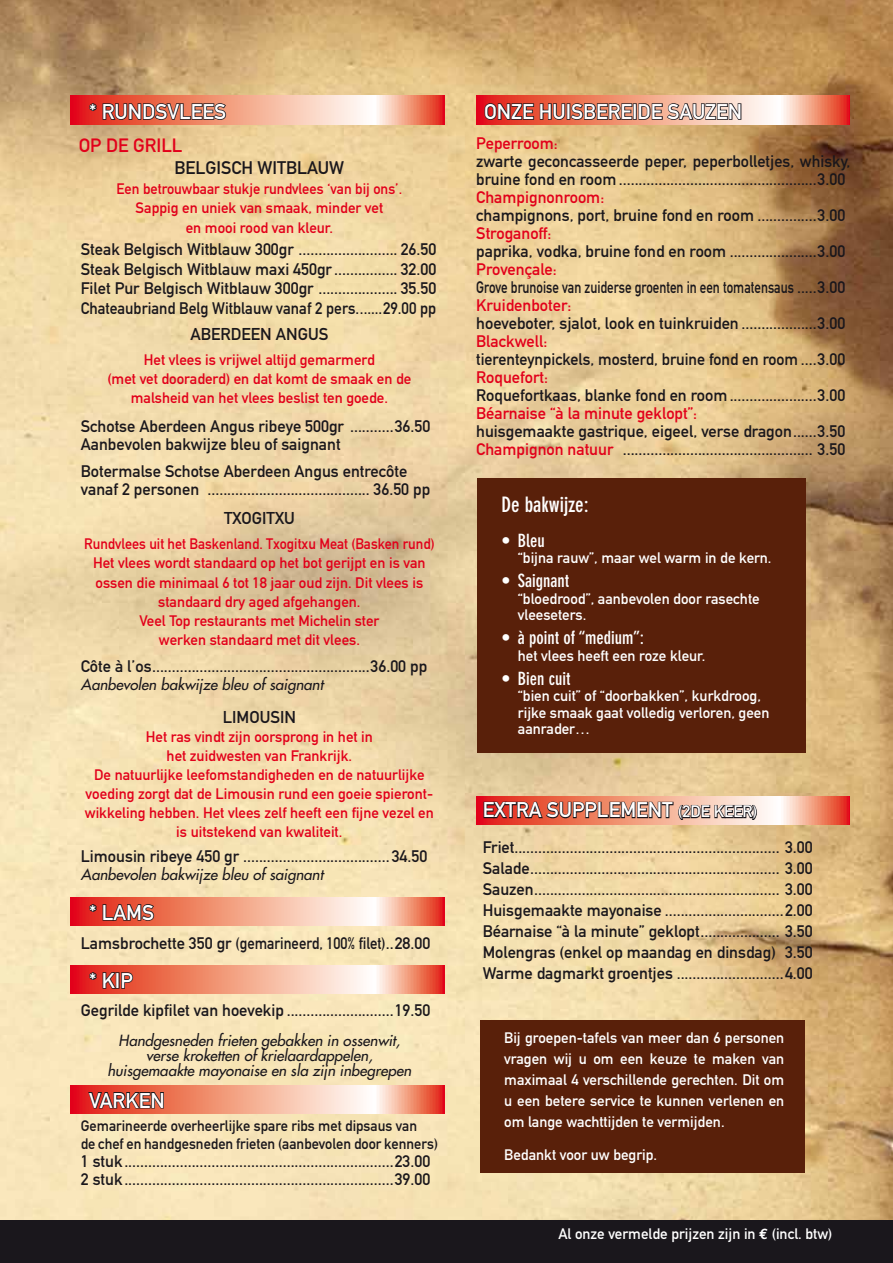
<style>
.page{position:relative;width:893px;height:1263px;background:#fff}
.page>*{position:absolute;margin:0;border:0;box-sizing:border-box;transform-origin:0 0}
.t1{font:21px "DIN Mittelschrift";color:#fff}
.t2{font:700 condensed 21px "DIN Neuzeit Grotesk";color:#fff}
.t3{font:19.05px "DIN Mittelschrift";color:#e2001a}
.t4{font:700 condensed 18px "DIN Neuzeit Grotesk";color:#fff}
.t5{font:18px "DIN Mittelschrift";color:#1a171c}
.t6{font:16.95px "DIN Mittelschrift";color:#1a171c}
.t7{font:16.5px/21px "DIN Mittelschrift";color:#1a171c}
.t8{font:16.5px "DIN Mittelschrift";color:#e2001a}
.t9{font:16.5px "DIN Mittelschrift";color:#1a171c;scale:.79 1}
.t10{font:15px/21px "DIN Mittelschrift";color:#fff}
.t11{font:15px/19px "DIN Mittelschrift";color:#e2001a;text-align:center}
.t12{font:15px/19px "DIN Mittelschrift";color:#e2001a;text-align:center;scale:.94 1}
.t13{font:italic 15px/15px "Futura";color:#1a171c;text-align:center}
.t14{font:15px/18px "DIN Mittelschrift";color:#1a171c;scale:.96 1}
.t15{font:15px/19px "DIN Mittelschrift";color:#e2001a;text-align:center;scale:.96 1}
.s1{color:#e2001a}
.s2{font-size:16.5px}
.s3{font-family:"Euro Mono";font-weight:700}
</style>
<div class="page">
<img style="left:0;top:0;width:893px;height:1220px">
<svg style="left:476px;top:796px;width:374px;height:29px"></svg>
<div style="left:0;top:1220px;width:893px;height:43px;background:#1a171c"></div>
<img style="left:483px;top:796px;width:275px;height:25px">
<div style="left:478px;top:478px;width:328px;height:275px;background:#59200a"></div>
<div style="left:480px;top:1020px;width:325px;height:152px;background:#59200a"></div>
<svg style="left:71px;top:96px;width:373px;height:28px;background:#f4a795"></svg>
<svg style="left:476px;top:96px;width:374px;height:28px;background:#f3a190"></svg>
<svg style="left:71px;top:897px;width:373px;height:29px;background:#f3a18c"></svg>
<svg style="left:71px;top:965px;width:373px;height:29px;background:#f29b86"></svg>
<svg style="left:71px;top:1085px;width:373px;height:28px;background:#f3a692"></svg>
<svg style="left:88px;top:102px;width:139px;height:24px;background:#a34c3b"></svg>
<svg style="left:483px;top:98px;width:259px;height:23px;background:#9e5d50"></svg>
<svg style="left:88px;top:898px;width:67px;height:24px;background:#aa3729"></svg>
<svg style="left:88px;top:971px;width:46px;height:18px"></svg>
<svg style="left:87px;top:1086px;width:78px;height:28px;background:#a7392b"></svg>
<p class="t1" style="left:89px;top:99px;width:138px">* RUNDSVLEES</p>
<p class="t1" style="left:484px;top:99px;width:260px">ONZE HUISBEREIDE SAUZEN</p>
<p class="t3" style="left:79px;top:134px;width:105px">OP DE GRILL</p>
<p class="t15" style="left:117px;top:180px;width:299px">Een betrouwbaar stukje rundvlees ‘van bij ons’.<br>Sappig en uniek van smaak, minder vet<br>en mooi rood van kleur.</p>
<p class="t5" style="left:175px;top:157px;width:171px">BELGISCH WITBLAUW</p>
<p class="t7" style="left:81px;top:240px;width:357px;line-height:19.5px;text-align:justify">Steak Belgisch Witblauw 300gr ......................... 26.50<br>Steak Belgisch Witblauw maxi 450gr................ 32.00<br>Filet Pur Belgisch Witblauw 300gr .................... 35.50<br>Chateaubriand Belg Witblauw vanaf 2 pers.......29.00 pp</p>
<p class="t6" style="left:190px;top:324px;width:139px">ABERDEEN ANGUS</p>
<p class="t11" style="left:107px;top:350px;width:305px">Het vlees is vrijwel altijd gemarmerd<br>(met vet dooraderd) en dat komt de smaak en de malsheid van het vlees beslist ten goede.</p>
<p class="t7" style="left:81px;top:417px;width:351px;line-height:18px">Schotse Aberdeen Angus ribeye 500gr ...........36.50<br>Aanbevolen bakwijze bleu of saignant</p>
<p class="t7" style="left:81px;top:462px;width:351px;line-height:18px">Botermalse Schotse Aberdeen Angus entrecôte vanaf 2 personen ......................................... 36.50 pp</p>
<p class="t6" style="left:224px;top:508px;width:72px">TXOGITXU</p>
<p class="t12" style="left:84px;top:535px;width:374px">Rundvlees uit het Baskenland. Txogitxu Meat (Basken rund)<br>Het vlees wordt standaard op het bot gerijpt en is van ossen die minimaal 6 tot 18 jaar oud zijn. Dit vlees is standaard dry aged afgehangen.<br>Veel Top restaurants met Michelin ster<br>werken standaard met dit vlees.</p>
<p class="t7" style="left:81px;top:655px;width:348px">Côte à l’os.......................................................36.00 pp</p>
<p class="t13" style="left:81px;top:677px;width:244px">Aanbevolen bakwijze bleu of saignant</p>
<p class="t6" style="left:223px;top:707px;width:75px">LIMOUSIN</p>
<p class="t11" style="left:85px;top:727px;width:350px">Het ras vindt zijn oorsprong in het in<br>het zuidwesten van Frankrijk.<br>De natuurlijke leefomstandigheden en de natuurlijke voeding zorgt dat de Limousin rund een goeie spieront&shy;wikkeling hebben. Het vlees zelf heeft een fijne vezel en is uitstekend van kwaliteit.</p>
<p class="t7" style="left:81px;top:846px;width:348px">Limousin ribeye 450 gr ..................................... 34.50</p>
<p class="t13" style="left:81px;top:867px;width:244px">Aanbevolen bakwijze bleu of saignant</p>
<p class="t1" style="left:89px;top:900px;width:66px">* LAMS</p>
<p class="t7" style="left:81px;top:933px;width:351px">Lamsbrochette 350 gr (gemarineerd, 100% filet)..28.00</p>
<p class="t1" style="left:89px;top:968px;width:45px">* KIP</p>
<p class="t7" style="left:81px;top:1000px;width:351px">Gegrilde kipfilet van hoevekip ...........................19.50</p>
<p class="t13" style="left:107px;top:1033px;width:305px">Handgesneden frieten gebakken in ossenwit, verse kroketten of krielaardappelen, huisgemaakte mayonaise en sla zijn inbegrepen</p>
<p class="t1" style="left:89px;top:1088px;width:77px">VARKEN</p>
<p class="t14" style="left:81px;top:1117px;width:374px">Gemarineerde overheerlijke spare ribs met dipsaus van<br>de chef en handgesneden frieten (aanbevolen door kenners)</p>
<p class="t7" style="left:81px;top:1152px;width:351px;line-height:18px">1 stuk....................................................................23.00<br>2 stuk....................................................................39.00</p>
<p class="t8" style="left:476px;top:133px;width:83px">Peperroom:</p>
<p class="t7" style="left:476px;top:152px;width:376px;line-height:18px">zwarte geconcasseerde peper, peperbolletjes, whisky, bruine fond en room ..................................................3.00</p>
<p class="t8" style="left:476px;top:187px;width:130px">Champignonroom:</p>
<p class="t7" style="left:476px;top:204px;width:371px">champignons, port, bruine fond en room ...............3.00</p>
<p class="t8" style="left:476px;top:223px;width:77px">Stroganoff:</p>
<p class="t7" style="left:476px;top:240px;width:371px">paprika, vodka, bruine fond en room ......................3.00</p>
<p class="t8" style="left:476px;top:259px;width:82px">Provençale:</p>
<p class="t9" style="left:476px;top:277px;width:469px">Grove brunoise van zuiderse groenten in een tomatensaus .....3.00</p>
<p class="t8" style="left:476px;top:295px;width:97px">Kruidenboter:</p>
<p class="t7" style="left:476px;top:312px;width:371px">hoeveboter, sjalot, look en tuinkruiden ...................3.00</p>
<p class="t8" style="left:476px;top:331px;width:73px">Blackwell:</p>
<p class="t7" style="left:476px;top:348px;width:370px">tierenteynpickels, mosterd, bruine fond en room ....3.00</p>
<p class="t8" style="left:476px;top:367px;width:73px">Roquefort:</p>
<p class="t7" style="left:476px;top:384px;width:371px">Roquefortkaas, blanke fond en room......................3.00</p>
<p class="t8" style="left:476px;top:403px;width:222px">Béarnaise “à la minute geklopt”:</p>
<p class="t7" style="left:476px;top:422px;width:371px;line-height:18px">huisgemaakte gastrique, eigeel, verse dragon......3.50<br><span class="s1">Champignon natuur</span> ................................................ 3.50</p>
<p class="t2" style="left:501px;top:493px;width:89px">De bakwijze:</p>
<p class="t4" style="left:501px;top:530px;width:45px">• Bleu</p>
<p class="t10" style="left:518px;top:547px;width:255px">“bijna rauw”, maar wel warm in de kern.</p>
<p class="t4" style="left:501px;top:570px;width:69px">• Saignant</p>
<p class="t10" style="left:518px;top:590px;width:243px;line-height:16.5px">“bloedrood”, aanbevolen door rasechte vleeseters.</p>
<p class="t4" style="left:501px;top:627px;width:144px">• à point of “medium”:</p>
<p class="t10" style="left:518px;top:645px;width:189px">het vlees heeft een roze kleur.</p>
<p class="t4" style="left:501px;top:668px;width:71px">• Bien cuit</p>
<p class="t10" style="left:518px;top:688px;width:253px;line-height:16.5px">“bien cuit” of “doorbakken”, kurkdroog, rijke smaak gaat volledig verloren, geen aanrader…</p>
<p class="t1" style="left:483px;top:798px;width:276px">EXTRA SUPPLEMENT <span class="s2">(2DE KEER)</span></p>
<p class="t7" style="left:483px;top:837px;width:332px;text-align:justify">Friet................................................................... 3.00<br>Salade............................................................... 3.00<br>Sauzen.............................................................. 3.00<br>Huisgemaakte mayonaise ..............................2.00<br>Béarnaise “à la minute” geklopt.................... 3.50<br>Molengras (enkel op maandag en dinsdag) 3.50<br>Warme dagmarkt groentjes ...........................4.00</p>
<p class="t10" style="left:504px;top:1027px;width:282px;text-align:justify">Bij groepen-tafels van meer dan 6 personen vragen wij u om een keuze te maken van maximaal 4 verschillende gerechten. Dit om u een betere service te kunnen verlenen en om lange wachttijden te vermijden.</p>
<p class="t10" style="left:504px;top:1144px;width:155px">Bedankt voor uw begrip.</p>
<p class="t10" style="left:558px;top:1223px;width:275px">Al onze vermelde prijzen zijn in <span class="s3">E</span> (incl. btw)</p>
</div>
